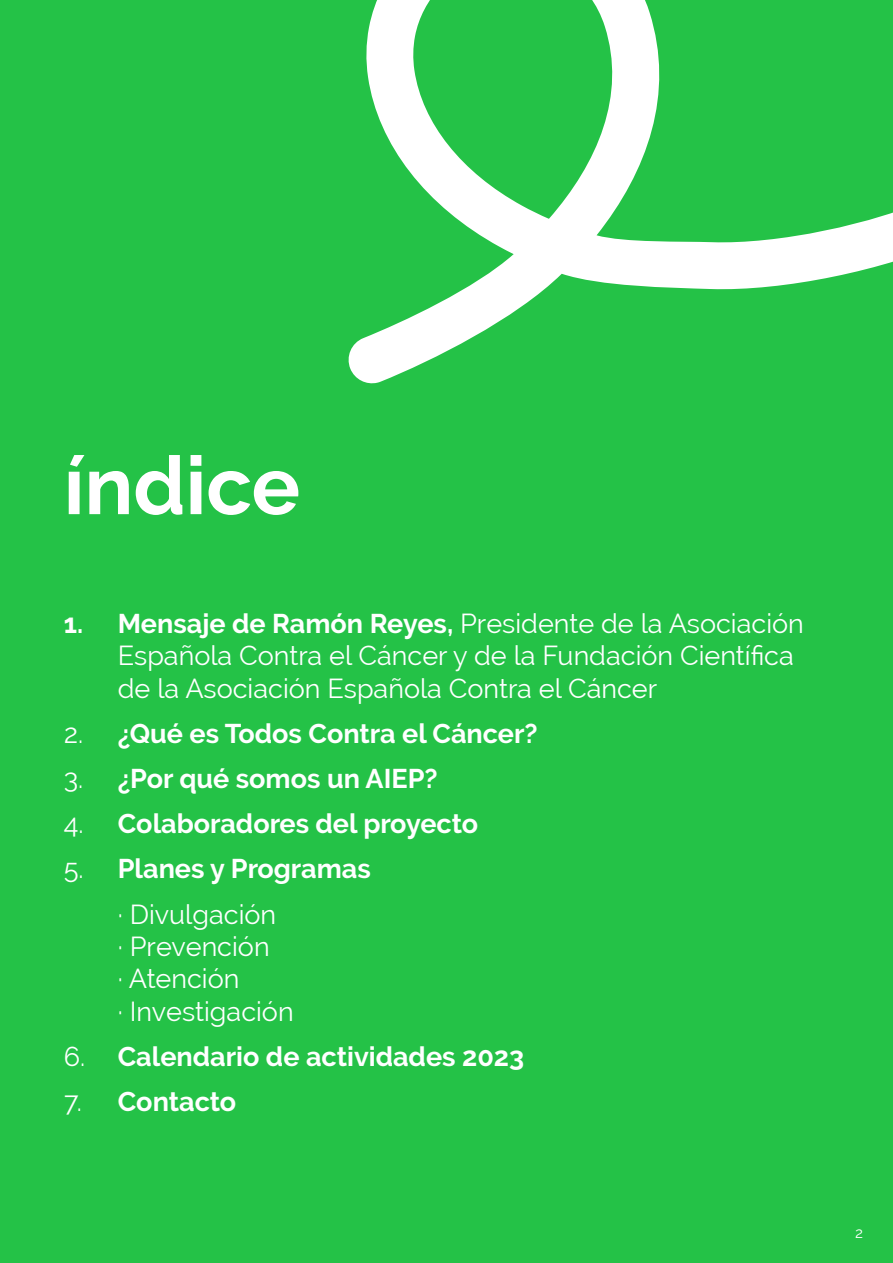
<style>
.page{position:relative;width:893px;height:1263px;background:#24c247}
.page>*{position:absolute;margin:0;border:0;box-sizing:border-box;transform-origin:0 0}
.t1{font:700 81px "Raleway";color:#fff}
.t2{font:27px/32.4px "Raleway";color:#fff}
.t3{font:700 27px/45.2px "Raleway";color:#fff}
.t4{font:15px "Raleway";color:#fff}
.s1{font-weight:700}
.s2{font-weight:400}
</style>
<div class="page">
<svg style="left:348px;top:0;width:545px;height:384px"></svg>
<h1 class="t1" style="left:64px;top:439px;width:238px">índice</h1>
<p class="t2" style="left:118px;top:607px;width:688px;text-indent:-54px"><span class="s1">1. Mensaje de Ramón Reyes,</span> Presidente de la Asociación<br>Española Contra el Cáncer y de la Fundación Científica de la Asociación Española Contra el Cáncer</p>
<p class="t3" style="left:64px;top:711px;width:475px"><span class="s2">2.</span> ¿Qué es Todos Contra el Cáncer?</p>
<p class="t3" style="left:64px;top:756px;width:375px"><span class="s2">3.</span> ¿Por qué somos un AIEP?</p>
<p class="t3" style="left:64px;top:801px;width:416px"><span class="s2">4.</span> Colaboradores del proyecto</p>
<p class="t3" style="left:118px;top:846px;width:254px;text-indent:-54px"><span class="s2">5.</span> Planes y Programas <span class="s2">· Divulgación</span></p>
<p class="t2" style="left:118px;top:930px;width:177px">· Prevención<br>· Atención<br>· Investigación</p>
<p class="t3" style="left:64px;top:1034px;width:462px"><span class="s2">6.</span> Calendario de actividades 2023</p>
<p class="t3" style="left:64px;top:1079px;width:174px"><span class="s2">7.</span> Contacto</p>
<p class="t4" style="left:855px;top:1224px;width:9px">2</p>
</div>
